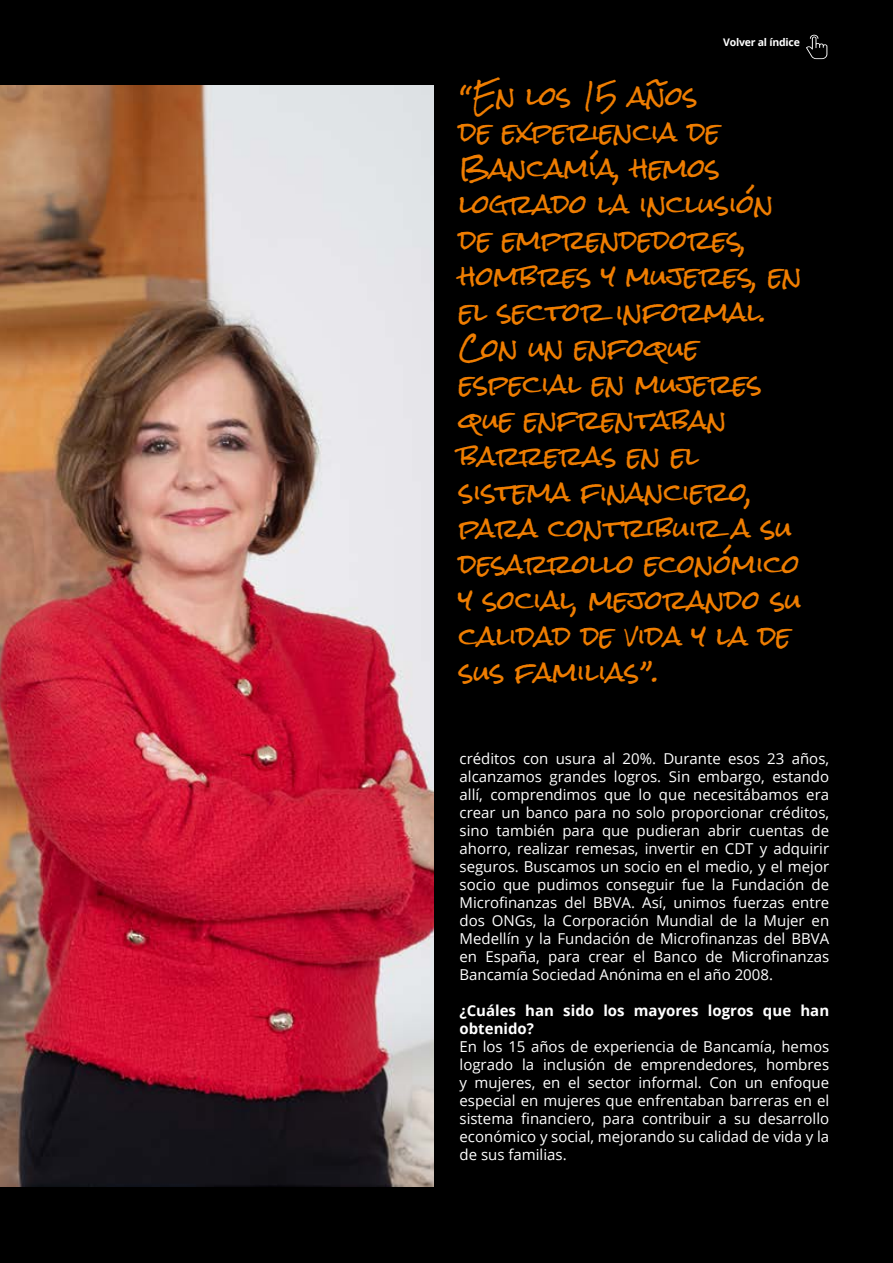
<style>
.page{position:relative;width:893px;height:1263px;background:#000}
.page>*{position:absolute;margin:0;border:0;box-sizing:border-box;transform-origin:0 0}
.t1{font:25.5px/36px "Rock Salt";color:#ef7d00}
.t2{font:15px/18px "Open Sans";color:#fff;text-align:justify}
.t3{font:700 15px/18px "Open Sans";color:#fff}
.t4{font:700 10.5px "Open Sans";letter-spacing:-.02em;color:#fff}
</style>
<div class="page">
<img style="left:0;top:85px;width:434px;height:1101px">
<svg style="left:806px;top:35px;width:21px;height:24px"></svg>
<p class="t4" style="left:723px;top:35px;width:78px">Volver al índice</p>
<p class="t1" style="left:459px;top:79px;width:344px">“En los 15 años<br>de experiencia de<br>Bancamía, hemos logrado la inclusión de emprendedores, hombres y mujeres, en el sector informal.<br>Con un enfoque especial en mujeres que enfrentaban barreras en el sistema financiero, para contribuir a su desarrollo económico y social, mejorando su calidad de vida y la de sus familias”.</p>
<p class="t2" style="left:459px;top:749px;width:371px">créditos con usura al 20%. Durante esos 23 años, alcanzamos grandes logros. Sin embargo, estando allí, comprendimos que lo que necesitábamos era crear un banco para no solo proporcionar créditos, sino también para que pudieran abrir cuentas de ahorro, realizar remesas, invertir en CDT y adquirir seguros. Buscamos un socio en el medio, y el mejor socio que pudimos conseguir fue la Fundación de Microfinanzas del BBVA. Así, unimos fuerzas entre dos ONGs, la Corporación Mundial de la Mujer en Medellín y la Fundación de Microfinanzas del BBVA en España, para crear el Banco de Microfinanzas Bancamía Sociedad Anónima en el año 2008.</p>
<p class="t3" style="left:459px;top:1001px;width:371px">¿Cuáles han sido los mayores logros que han obtenido?</p>
<p class="t2" style="left:459px;top:1037px;width:371px">En los 15 años de experiencia de Bancamía, hemos logrado la inclusión de emprendedores, hombres y mujeres, en el sector informal. Con un enfoque especial en mujeres que enfrentaban barreras en el sistema financiero, para contribuir a su desarrollo económico y social, mejorando su calidad de vida y la de sus familias.</p>
</div>
